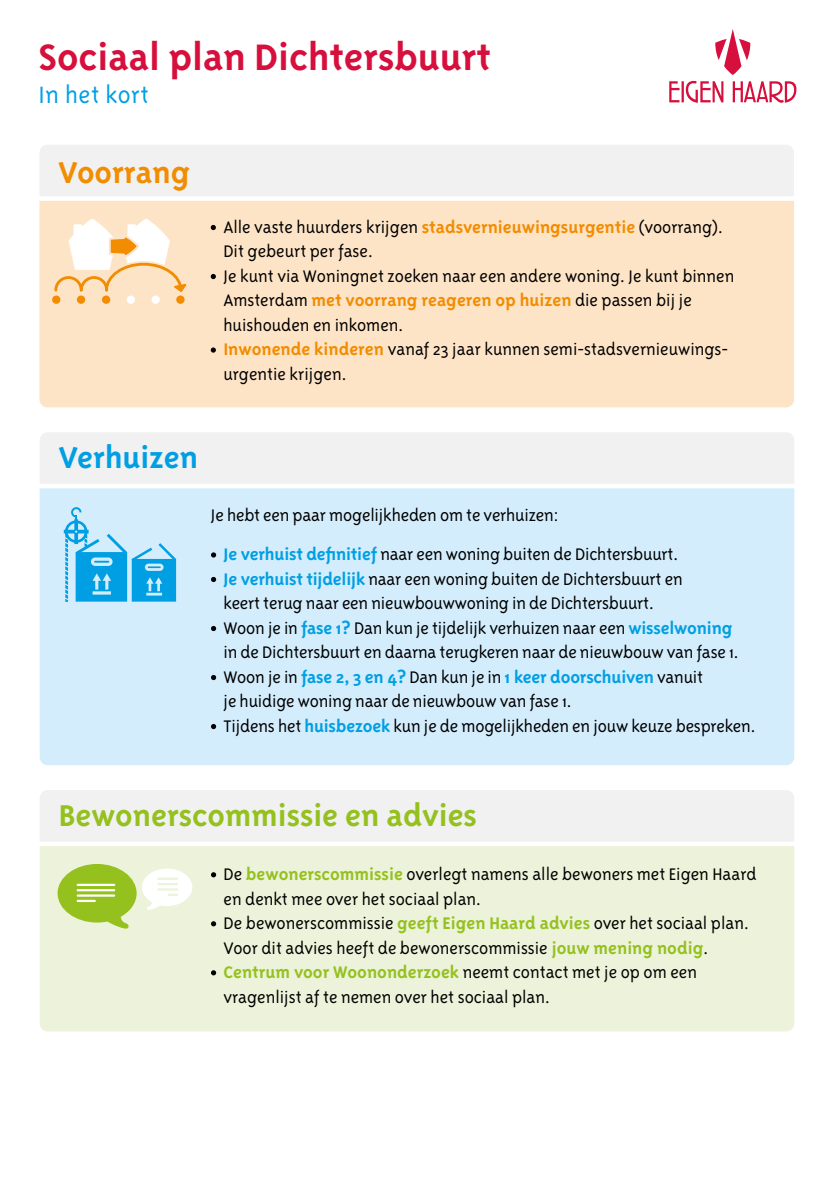
<style>
.page{position:relative;width:834px;height:1191px;background:#fff}
.page>*{position:absolute;margin:0;border:0;box-sizing:border-box;transform-origin:0 0}
.t1{font:700 42.31px "Triplex Sans OT";color:#d60f3c}
.t2{font:700 34.58px "Triplex Sans OT";color:#95c11f}
.t3{font:700 34.58px "Triplex Sans OT";color:#009fe3}
.t4{font:700 34.58px "Triplex Sans OT";color:#f28c00}
.t5{font:300 27.09px "Triplex Sans OT";letter-spacing:.02em;color:#009fe3}
.t6{font:300 19.25px/24.5px "Triplex Sans OT";letter-spacing:-.01em;color:#000}
.s1{font-weight:700;color:#f28c00}
.s2{font-weight:700;color:#009fe3}
.s3{font-weight:700;color:#95c11f}
</style>
<div class="page">
<svg style="left:669px;top:29px;width:127px;height:74px"></svg>
<div style="left:40px;top:145px;width:753px;height:51px;background:#f1f1f1"></div>
<div style="left:39px;top:201px;width:754px;height:206px;background:#fee4c7"></div>
<svg style="left:211px;top:225px;width:5px;height:5px"></svg>
<svg style="left:211px;top:274px;width:5px;height:5px"></svg>
<svg style="left:211px;top:347px;width:5px;height:6px"></svg>
<div style="left:77px;top:295px;width:8px;height:9px;background:#f28c00;border-radius:50%"></div>
<div style="left:52px;top:295px;width:8px;height:9px;background:#f28c00;border-radius:50%"></div>
<div style="left:102px;top:295px;width:8px;height:9px;background:#f28c00;border-radius:50%"></div>
<div style="left:127px;top:295px;width:8px;height:9px;background:#fff;border-radius:50%"></div>
<div style="left:151px;top:295px;width:9px;height:9px;background:#fff;border-radius:50%"></div>
<div style="left:176px;top:295px;width:8px;height:9px;background:#f28c00;border-radius:50%"></div>
<svg style="left:49px;top:215px;width:140px;height:81px"></svg>
<div style="left:40px;top:432px;width:754px;height:52px;background:#f1f1f1"></div>
<div style="left:40px;top:488px;width:754px;height:277px;background:#d4edfc"></div>
<svg style="left:211px;top:552px;width:5px;height:5px"></svg>
<svg style="left:211px;top:577px;width:5px;height:5px"></svg>
<svg style="left:211px;top:626px;width:5px;height:5px"></svg>
<svg style="left:211px;top:675px;width:5px;height:5px"></svg>
<svg style="left:211px;top:724px;width:5px;height:5px"></svg>
<svg style="left:56px;top:506px;width:120px;height:102px;background:#85d0f2"></svg>
<div style="left:40px;top:790px;width:754px;height:51px;background:#f1f1f1"></div>
<div style="left:40px;top:846px;width:754px;height:185px;background:#ecf3da"></div>
<svg style="left:211px;top:872px;width:5px;height:5px"></svg>
<svg style="left:211px;top:921px;width:5px;height:5px"></svg>
<svg style="left:211px;top:970px;width:5px;height:5px"></svg>
<svg style="left:58px;top:864px;width:134px;height:65px"></svg>
<h1 class="t1" style="left:39px;top:34px;width:453px">Sociaal plan Dichtersbuurt</h1>
<h3 class="t5" style="left:39px;top:80px;width:112px">In het kort</h3>
<h2 class="t4" style="left:59px;top:153px;width:133px">Voorrang</h2>
<p class="t6" style="left:223px;top:215px;width:512px">Alle vaste huurders krijgen <span class="s1">stadsvernieuwingsurgentie</span> (voorrang).<br>Dit gebeurt per fase.<br>Je kunt via Woningnet zoeken naar een andere woning. Je kunt binnen Amsterdam <span class="s1">met voorrang reageren op huizen</span> die passen bij je huishouden en inkomen.<br><span class="s1">Inwonende kinderen</span> vanaf 23 jaar kunnen semi-stadsvernieuwings&shy;urgentie krijgen.</p>
<h2 class="t3" style="left:59px;top:438px;width:141px">Verhuizen</h2>
<p class="t6" style="left:223px;top:495px;width:456px;line-height:39.2px;text-indent:-13px">Je hebt een paar mogelijkheden om te verhuizen:<br><span class="s2">Je verhuist definitief</span> naar een woning buiten de Dichtersbuurt.</p>
<p class="t6" style="left:223px;top:567px;width:533px"><span class="s2">Je verhuist tijdelijk</span> naar een woning buiten de Dichtersbuurt en<br>keert terug naar een nieuwbouwwoning in de Dichtersbuurt.<br>Woon je in <span class="s2">fase 1?</span> Dan kun je tijdelijk verhuizen naar een <span class="s2">wisselwoning<br></span>in de Dichtersbuurt en daarna terugkeren naar de nieuwbouw van fase 1.<br>Woon je in <span class="s2">fase 2, 3 en 4?</span> Dan kun je in <span class="s2">1 keer doorschuiven</span> vanuit<br>je huidige woning naar de nieuwbouw van fase 1.<br>Tijdens het <span class="s2">huisbezoek</span> kun je de mogelijkheden en jouw keuze bespreken.</p>
<h2 class="t2" style="left:59px;top:795px;width:419px">Bewonerscommissie en advies</h2>
<p class="t6" style="left:223px;top:862px;width:534px">De <span class="s3">bewonerscommissie</span> overlegt namens alle bewoners met Eigen Haard en denkt mee over het sociaal plan.<br>De bewonerscommissie <span class="s3">geeft Eigen Haard advies</span> over het sociaal plan.<br>Voor dit advies heeft de bewonerscommissie <span class="s3">jouw mening nodig</span>.<br><span class="s3">Centrum voor Woononderzoek</span> neemt contact met je op om een vragenlijst af te nemen over het sociaal plan.</p>
</div>
